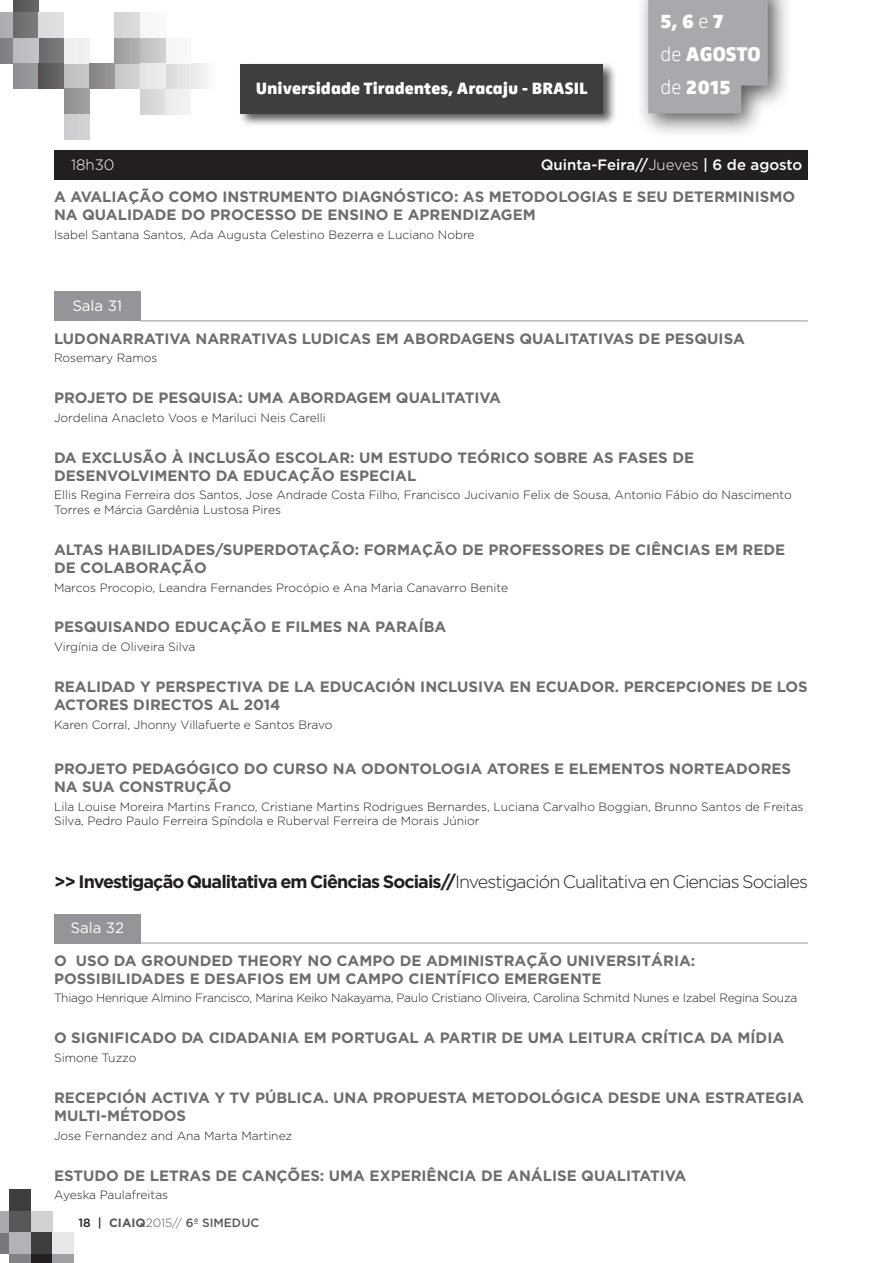
<style>
.page{position:relative;width:893px;height:1263px;background:#fff}
.page>*{position:absolute;margin:0;border:0;box-sizing:border-box;transform-origin:0 0}
.t1{font:20.55px/33px "Zwo Alt LF w 8";color:#fff}
.t2{font:700 18px "Gotham";letter-spacing:-.05em;color:#231f20}
.t3{font:16.95px "Zwo Alt LF w 8";color:#fff}
.TITULO_CONFERÊNCIA{font:700 15px/18px "Gotham";color:#6c6d70}
.t4{font:500 15px "Gotham";color:#fff}
.t5{font:15px "Gotham";color:#fff}
.t6{font:300 15px "Gotham";color:#fff}
.NOME_LOCAL{font:300 12px/14.4px "Gotham";color:#231f20}
.NOME_LOCAL-2{font:300 12px "Gotham";letter-spacing:-.02em;color:#231f20}
.t7{font:500 12px "Gotham";color:#57585a}
.s1{font-family:"Zwo Alt LF w 1"}
.s2{font-weight:300}
.s3{color:#231f20}
.s4{font-weight:700}
</style>
<div class="page">
<div style="left:9px;top:1189px;width:22px;height:22px;background:#3e3e3f"></div>
<div style="left:9px;top:1211px;width:22px;height:21px;background:#57585a"></div>
<div style="left:31px;top:1211px;width:21px;height:21px;background:#d1d2d4"></div>
<div style="left:31px;top:1232px;width:21px;height:22px;background:#3e3e3f"></div>
<div style="left:9px;top:1232px;width:22px;height:22px;background:#b2b3b7"></div>
<div style="left:0;top:1232px;width:9px;height:22px;background:#76787b"></div>
<div style="left:9px;top:1254px;width:22px;height:9px;background:#808285"></div>
<div style="left:31px;top:1254px;width:21px;height:9px;background:#231f20"></div>
<div style="left:52px;top:1254px;width:22px;height:9px;background:#9d9fa2"></div>
<div style="left:52px;top:1232px;width:22px;height:22px;background:#e6e7e9"></div>
<div style="left:0;top:1211px;width:9px;height:21px;background:#a8a9ad"></div>
<div style="left:13px;top:0;width:25px;height:13px;background:#5d5d5e"></div>
<div style="left:13px;top:13px;width:25px;height:25px;background:#727375"></div>
<div style="left:38px;top:13px;width:26px;height:25px;background:#dddedf"></div>
<div style="left:38px;top:38px;width:26px;height:25px;background:#727273"></div>
<div style="left:13px;top:38px;width:25px;height:25px;background:#bebfc2"></div>
<div style="left:0;top:38px;width:13px;height:25px;background:#808285"></div>
<div style="left:13px;top:63px;width:25px;height:26px;background:#949699"></div>
<div style="left:38px;top:63px;width:26px;height:26px;background:#5f5c5d"></div>
<div style="left:64px;top:63px;width:25px;height:26px;background:#c2c3c5"></div>
<div style="left:64px;top:38px;width:25px;height:25px;background:#eff0f1"></div>
<div style="left:0;top:13px;width:13px;height:25px;background:#a8a9ad"></div>
<div style="left:191px;top:63px;width:25px;height:26px;background:#f2f2f2"></div>
<div style="left:165px;top:63px;width:26px;height:26px;background:#e1e1e1"></div>
<div style="left:165px;top:38px;width:26px;height:25px;background:#f6f7f7"></div>
<div style="left:140px;top:38px;width:25px;height:25px;background:#c7c7c8"></div>
<div style="left:140px;top:63px;width:25px;height:26px;background:#e8e9ea"></div>
<div style="left:140px;top:89px;width:25px;height:25px;background:#d7d8d9"></div>
<div style="left:115px;top:63px;width:25px;height:26px;background:#cccdce"></div>
<div style="left:115px;top:38px;width:25px;height:25px;background:#a7a6a6"></div>
<div style="left:115px;top:12px;width:25px;height:26px;background:#d8d8da"></div>
<div style="left:140px;top:12px;width:25px;height:26px;background:#f7f8f8"></div>
<div style="left:165px;top:89px;width:26px;height:25px;background:#efeff0"></div>
<div style="left:89px;top:63px;width:26px;height:26px;background:#8f8d8e"></div>
<div style="left:64px;top:89px;width:25px;height:25px;background:#979899"></div>
<div style="left:64px;top:114px;width:25px;height:25px;background:#cfd0d2"></div>
<div style="left:636px;top:0;width:157px;height:138px;background:#231f20;opacity:.75"></div>
<svg style="left:648px;top:0;width:120px;height:113px;background:#a8a9ad"></svg>
<div style="left:238px;top:62px;width:379px;height:66px;background:#231f20;opacity:.75"></div>
<div style="left:240px;top:64px;width:363px;height:49px;background:#3e3e3f"></div>
<div style="left:54px;top:291px;width:87px;height:30px;background:#939598"></div>
<hr style="left:141px;top:320px;width:667px;height:1px;background:#939598">
<div style="left:54px;top:914px;width:87px;height:29px;background:#939598"></div>
<hr style="left:141px;top:943px;width:667px;height:1px;background:#939598">
<div style="left:54px;top:150px;width:754px;height:30px;background:#231f20"></div>
<h1 class="t1" style="left:660px;top:5px;width:102px">5, 6<span class="s1">e</span> 7<br><span class="s1">de</span> AGOSTO</h1>
<p class="t3" style="left:256px;top:78px;width:334px">Universidade Tiradentes, Aracaju - BRASIL</p>
<h1 class="t1" style="left:660px;top:71px;width:72px"><span class="s1">de</span> 2015</h1>
<p class="t6" style="left:71px;top:157px;width:45px">18h30</p>
<p class="t4" style="left:541px;top:156px;width:263px">Quinta-Feira//<span class="s2">Jueves</span> | 6 de agosto</p>
<p class="TITULO_CONFERÊNCIA" style="left:54px;top:188px;width:743px">A AVALIAÇÃO COMO INSTRUMENTO DIAGNÓSTICO: AS METODOLOGIAS E SEU DETERMINISMO<br>NA QUALIDADE DO PROCESSO DE ENSINO E APRENDIZAGEM</p>
<p class="NOME_LOCAL" style="left:54px;top:227px;width:422px">Isabel Santana Santos, Ada Augusta Celestino Bezerra e Luciano Nobre</p>
<p class="t5" style="left:72px;top:297px;width:51px">Sala 31</p>
<p class="TITULO_CONFERÊNCIA" style="left:54px;top:329px;width:692px">LUDONARRATIVA NARRATIVAS LUDICAS EM ABORDAGENS QUALITATIVAS DE PESQUISA</p>
<p class="NOME_LOCAL" style="left:54px;top:351px;width:105px">Rosemary Ramos</p>
<p class="TITULO_CONFERÊNCIA" style="left:54px;top:388px;width:449px">PROJETO DE PESQUISA: UMA ABORDAGEM QUALITATIVA</p>
<p class="NOME_LOCAL" style="left:54px;top:410px;width:273px">Jordelina Anacleto Voos e Mariluci Neis Carelli</p>
<p class="TITULO_CONFERÊNCIA" style="left:54px;top:448px;width:642px">DA EXCLUSÃO À INCLUSÃO ESCOLAR: UM ESTUDO TEÓRICO SOBRE AS FASES DE<br>DESENVOLVIMENTO DA EDUCAÇÃO ESPECIAL</p>
<p class="NOME_LOCAL" style="left:54px;top:488px;width:739px">Ellis Regina Ferreira dos Santos, Jose Andrade Costa Filho, Francisco Jucivanio Felix de Sousa, Antonio Fábio do Nascimento<br>Torres e Márcia Gardênia Lustosa Pires</p>
<p class="TITULO_CONFERÊNCIA" style="left:54px;top:540px;width:733px">ALTAS HABILIDADES/SUPERDOTAÇÃO: FORMAÇÃO DE PROFESSORES DE CIÊNCIAS EM REDE<br>DE COLABORAÇÃO</p>
<p class="NOME_LOCAL" style="left:54px;top:580px;width:456px">Marcos Procopio, Leandra Fernandes Procópio e Ana Maria Canavarro Benite</p>
<p class="TITULO_CONFERÊNCIA" style="left:54px;top:618px;width:394px">PESQUISANDO EDUCAÇÃO E FILMES NA PARAÍBA</p>
<p class="NOME_LOCAL" style="left:54px;top:639px;width:143px">Virgínia de Oliveira Silva</p>
<p class="TITULO_CONFERÊNCIA" style="left:54px;top:677px;width:755px">REALIDAD Y PERSPECTIVA DE LA EDUCACIÓN INCLUSIVA EN ECUADOR. PERCEPCIONES DE LOS<br>ACTORES DIRECTOS AL 2014</p>
<p class="NOME_LOCAL" style="left:54px;top:717px;width:280px">Karen Corral, Jhonny Villafuerte e Santos Bravo</p>
<p class="TITULO_CONFERÊNCIA" style="left:54px;top:759px;width:739px">PROJETO PEDAGÓGICO DO CURSO NA ODONTOLOGIA ATORES E ELEMENTOS NORTEADORES<br>NA SUA CONSTRUÇÃO</p>
<p class="NOME_LOCAL" style="left:54px;top:799px;width:751px">Lila Louise Moreira Martins Franco, Cristiane Martins Rodrigues Bernardes, Luciana Carvalho Boggian, Brunno Santos de Freitas<br>Silva, Pedro Paulo Ferreira Spíndola e Ruberval Ferreira de Morais Júnior</p>
<p class="t2" style="left:54px;top:871px;width:755px">&gt;&gt; Investigação Qualitativa em Ciências Sociais//<span class="s2">Investigación Cualitativa en Ciencias Sociales</span></p>
<p class="t5" style="left:71px;top:919px;width:55px">Sala 32</p>
<p class="TITULO_CONFERÊNCIA" style="left:54px;top:951px;width:643px">O USO DA GROUNDED THEORY NO CAMPO DE ADMINISTRAÇÃO UNIVERSITÁRIA:<br>POSSIBILIDADES E DESAFIOS EM UM CAMPO CIENTÍFICO EMERGENTE</p>
<p class="NOME_LOCAL-2" style="left:54px;top:991px;width:745px">Thiago Henrique Almino Francisco, Marina Keiko Nakayama, Paulo Cristiano Oliveira, Carolina Schmitd Nunes e Izabel Regina Souza</p>
<p class="TITULO_CONFERÊNCIA" style="left:54px;top:1028px;width:732px">O SIGNIFICADO DA CIDADANIA EM PORTUGAL A PARTIR DE UMA LEITURA CRÍTICA DA MÍDIA</p>
<p class="NOME_LOCAL" style="left:54px;top:1050px;width:84px">Simone Tuzzo</p>
<p class="TITULO_CONFERÊNCIA" style="left:54px;top:1088px;width:751px">RECEPCIÓN ACTIVA Y TV PÚBLICA. UNA PROPUESTA METODOLÓGICA DESDE UNA ESTRATEGIA<br>MULTI-MÉTODOS</p>
<p class="NOME_LOCAL" style="left:54px;top:1128px;width:240px">Jose Fernandez and Ana Marta Martinez</p>
<p class="TITULO_CONFERÊNCIA" style="left:54px;top:1166px;width:634px">ESTUDO DE LETRAS DE CANÇÕES: UMA EXPERIÊNCIA DE ANÁLISE QUALITATIVA</p>
<p class="NOME_LOCAL" style="left:54px;top:1187px;width:116px">Ayeska Paulafreitas</p>
<p class="t7" style="left:78px;top:1216px;width:182px"><span class="s3">18 |</span> <span class="s4">CIAIQ</span><span class="s2">2015//</span> 6º SIMEDUC</p>
</div>
